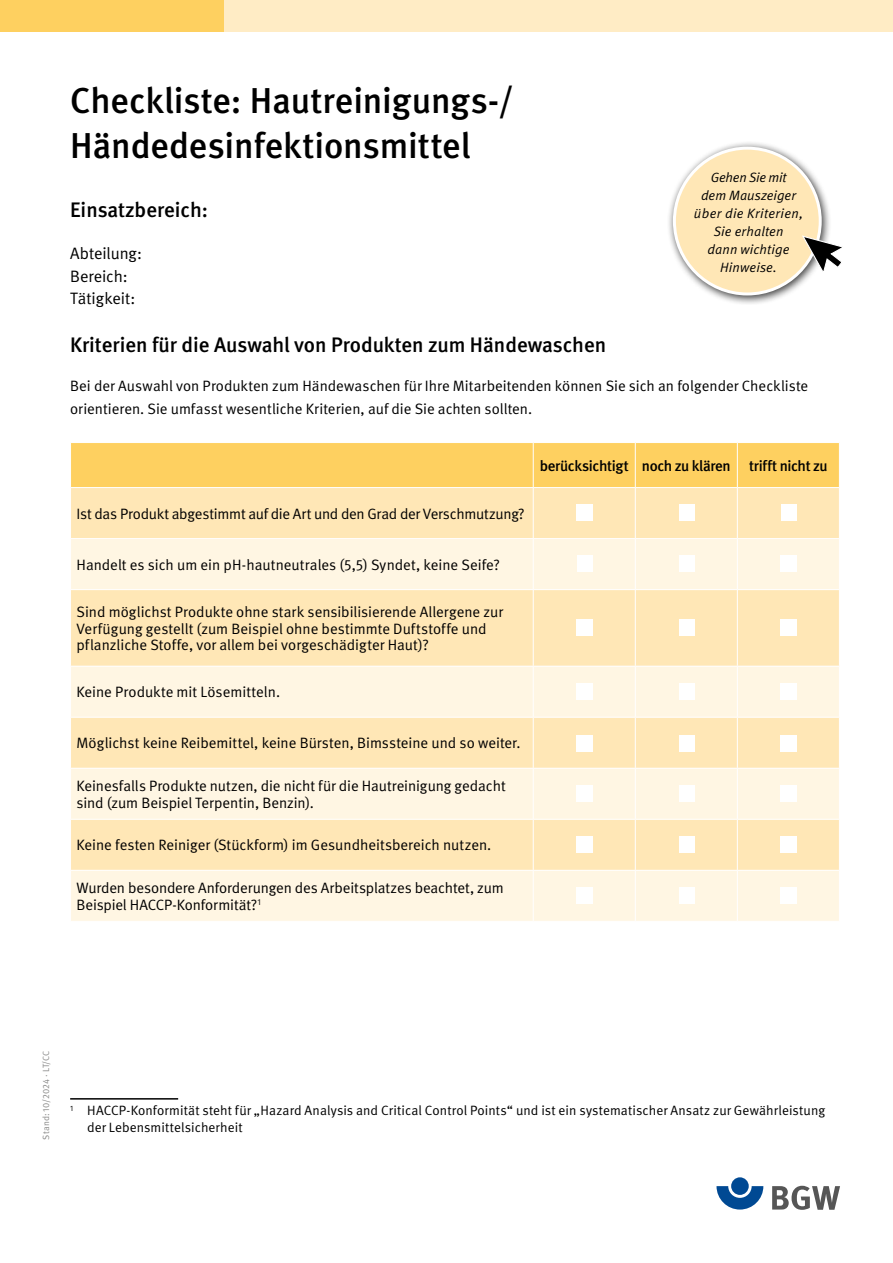
<style>
.page{position:relative;width:893px;height:1263px;background:#fff}
.page>*{position:absolute;margin:0;border:0;box-sizing:border-box;transform-origin:0 0}
.t1{font:500 36px/45px "DGUV Meta";color:#000}
.t2{font:500 21px "DGUV Meta";color:#000}
.t3{font:16.5px/22.5px "DGUV Meta";letter-spacing:-.005em;color:#000}
.t4{font:15px/16.5px "DGUV Meta";color:#000}
.t5{font:500 15px "DGUV Meta";letter-spacing:-.025em;color:#000}
.t6{font:13.5px/16.5px "DGUV Meta";letter-spacing:.005em;color:#000}
.t7{font:italic 13.5px/18px "DGUV Meta";letter-spacing:.01em;color:#000;text-align:center}
.t8{font:9px "DGUV Meta";letter-spacing:.015em;color:#878786}
</style>
<div class="page">
<div style="left:0;top:0;width:893px;height:32px;background:#ffecc5"></div>
<div style="left:0;top:0;width:223px;height:32px;background:#fed060"></div>
<svg style="left:716px;top:1186px;width:47px;height:23px"></svg>
<div style="left:731px;top:1177px;width:18px;height:18px;background:#004993;border-radius:50%"></div>
<svg style="left:772px;top:1186px;width:68px;height:24px"></svg>
<div style="left:71px;top:443px;width:768px;height:44px;background:#fed060"></div>
<div style="left:71px;top:488px;width:768px;height:50px;background:#ffe7b6"></div>
<svg style="left:71px;top:539px;width:768px;height:382px;background:#ffefce"></svg>
<hr style="left:533px;top:443px;width:1px;height:44px;background:#fff">
<hr style="left:635px;top:443px;width:1px;height:44px;background:#fff">
<hr style="left:737px;top:443px;width:1px;height:44px;background:#fff">
<hr style="left:533px;top:488px;width:1px;height:50px;background:#fff">
<hr style="left:635px;top:488px;width:1px;height:50px;background:#fff">
<hr style="left:737px;top:488px;width:1px;height:50px;background:#fff">
<hr style="left:533px;top:539px;width:1px;height:50px;background:#fff">
<hr style="left:635px;top:539px;width:1px;height:50px;background:#fff">
<hr style="left:737px;top:539px;width:1px;height:50px;background:#fff">
<hr style="left:70px;top:589px;width:463px;height:1px;background:#fff">
<hr style="left:533px;top:589px;width:102px;height:1px;background:#fff">
<hr style="left:533px;top:590px;width:1px;height:76px;background:#fff">
<hr style="left:635px;top:589px;width:102px;height:1px;background:#fff">
<hr style="left:635px;top:590px;width:1px;height:76px;background:#fff">
<hr style="left:737px;top:589px;width:103px;height:1px;background:#fff">
<hr style="left:737px;top:590px;width:1px;height:76px;background:#fff">
<hr style="left:70px;top:666px;width:463px;height:1px;background:#fff">
<hr style="left:533px;top:666px;width:102px;height:1px;background:#fff">
<hr style="left:533px;top:666px;width:1px;height:51px;background:#fff">
<hr style="left:635px;top:666px;width:102px;height:1px;background:#fff">
<hr style="left:635px;top:666px;width:1px;height:51px;background:#fff">
<hr style="left:737px;top:666px;width:103px;height:1px;background:#fff">
<hr style="left:737px;top:666px;width:1px;height:51px;background:#fff">
<hr style="left:70px;top:717px;width:463px;height:1px;background:#fff">
<hr style="left:533px;top:717px;width:102px;height:1px;background:#fff">
<hr style="left:533px;top:717px;width:1px;height:51px;background:#fff">
<hr style="left:635px;top:717px;width:102px;height:1px;background:#fff">
<hr style="left:635px;top:717px;width:1px;height:51px;background:#fff">
<hr style="left:737px;top:717px;width:103px;height:1px;background:#fff">
<hr style="left:737px;top:717px;width:1px;height:51px;background:#fff">
<hr style="left:70px;top:768px;width:463px;height:1px;background:#fff">
<hr style="left:533px;top:768px;width:102px;height:1px;background:#fff">
<hr style="left:533px;top:769px;width:1px;height:50px;background:#fff">
<hr style="left:635px;top:768px;width:102px;height:1px;background:#fff">
<hr style="left:635px;top:769px;width:1px;height:50px;background:#fff">
<hr style="left:737px;top:768px;width:103px;height:1px;background:#fff">
<hr style="left:737px;top:769px;width:1px;height:50px;background:#fff">
<hr style="left:70px;top:819px;width:463px;height:1px;background:#fff">
<hr style="left:533px;top:819px;width:102px;height:1px;background:#fff">
<hr style="left:533px;top:820px;width:1px;height:50px;background:#fff">
<hr style="left:635px;top:819px;width:102px;height:1px;background:#fff">
<hr style="left:635px;top:820px;width:1px;height:50px;background:#fff">
<hr style="left:737px;top:819px;width:103px;height:1px;background:#fff">
<hr style="left:737px;top:820px;width:1px;height:50px;background:#fff">
<hr style="left:70px;top:870px;width:463px;height:1px;background:#fff">
<hr style="left:533px;top:870px;width:102px;height:1px;background:#fff">
<hr style="left:533px;top:871px;width:1px;height:50px;background:#fff">
<hr style="left:635px;top:870px;width:102px;height:1px;background:#fff">
<hr style="left:635px;top:871px;width:1px;height:50px;background:#fff">
<hr style="left:737px;top:870px;width:103px;height:1px;background:#fff">
<hr style="left:737px;top:871px;width:1px;height:50px;background:#fff">
<hr style="left:70px;top:1098px;width:108px;height:1px;background:#000">
<div style="left:667px;top:141px;width:165px;height:164px;background:#000;opacity:.75"></div>
<div style="left:674px;top:148px;width:146px;height:146px;background:#ffe7b6;border-radius:50%"></div>
<div style="left:673px;top:147px;width:149px;height:148px;border:3px solid #fff;border-radius:50%"></div>
<svg style="left:801px;top:235px;width:41px;height:41px"></svg>
<div style="left:576px;top:504px;width:17px;height:17px;background:#fff"></div>
<div style="left:679px;top:504px;width:15px;height:17px;background:#fff"></div>
<div style="left:781px;top:504px;width:15px;height:17px;background:#fff"></div>
<div style="left:577px;top:555px;width:15px;height:17px;background:#fff"></div>
<div style="left:679px;top:555px;width:15px;height:17px;background:#fff"></div>
<div style="left:780px;top:555px;width:16px;height:17px;background:#fff"></div>
<div style="left:576px;top:619px;width:16px;height:16px;background:#fff"></div>
<div style="left:679px;top:619px;width:15px;height:16px;background:#fff"></div>
<div style="left:780px;top:619px;width:16px;height:16px;background:#fff"></div>
<div style="left:576px;top:683px;width:16px;height:16px;background:#fff"></div>
<div style="left:679px;top:683px;width:15px;height:16px;background:#fff"></div>
<div style="left:780px;top:683px;width:16px;height:16px;background:#fff"></div>
<div style="left:576px;top:735px;width:16px;height:16px;background:#fff"></div>
<div style="left:679px;top:735px;width:15px;height:16px;background:#fff"></div>
<div style="left:780px;top:735px;width:16px;height:16px;background:#fff"></div>
<div style="left:576px;top:785px;width:16px;height:16px;background:#fff"></div>
<div style="left:679px;top:785px;width:15px;height:16px;background:#fff"></div>
<div style="left:780px;top:785px;width:16px;height:16px;background:#fff"></div>
<div style="left:576px;top:836px;width:16px;height:16px;background:#fff"></div>
<div style="left:679px;top:836px;width:15px;height:16px;background:#fff"></div>
<div style="left:780px;top:836px;width:16px;height:16px;background:#fff"></div>
<div style="left:576px;top:887px;width:16px;height:16px;background:#fff"></div>
<div style="left:679px;top:887px;width:15px;height:16px;background:#fff"></div>
<div style="left:780px;top:887px;width:16px;height:16px;background:#fff"></div>
<h1 class="t1" style="left:70px;top:79px;width:445px">Checkliste: Hautreinigungs-/<br>Händedesinfektionsmittel</h1>
<p class="t7" style="left:694px;top:169px;width:111px">Gehen Sie mit<br>dem Mauszeiger über die Kriterien,<br>Sie erhalten<br>dann wichtige<br>Hinweise.</p>
<h2 class="t2" style="left:70px;top:198px;width:139px">Einsatzbereich:</h2>
<p class="t3" style="left:70px;top:243px;width:73px">Abteilung:<br>Bereich:<br>Tätigkeit:</p>
<h2 class="t2" style="left:70px;top:333px;width:538px">Kriterien für die Auswahl von Produkten zum Händewaschen</h2>
<p class="t4" style="left:70px;top:375px;width:739px;line-height:22.5px">Bei der Auswahl von Produkten zum Händewaschen für Ihre Mitarbeitenden können Sie sich an folgender Checkliste orientieren. Sie umfasst wesentliche Kriterien, auf die Sie achten sollten.</p>
<p class="t4" style="left:77px;top:506px;width:450px">Ist das Produkt abgestimmt auf die Art und den Grad der Verschmutzung?</p>
<p class="t4" style="left:77px;top:557px;width:425px">Handelt es sich um ein pH-hautneutrales (5,5) Syndet, keine Seife?</p>
<p class="t4" style="left:77px;top:604px;width:428px">Sind möglichst Produkte ohne stark sensibilisierende Allergene zur<br>Verfügung gestellt (zum Beispiel ohne bestimmte Duftstoffe und pflanzliche Stoffe, vor allem bei vorgeschädigter Haut)?</p>
<p class="t4" style="left:77px;top:684px;width:205px">Keine Produkte mit Lösemitteln.</p>
<p class="t4" style="left:77px;top:735px;width:446px">Möglichst keine Reibemittel, keine Bürsten, Bimssteine und so weiter.</p>
<p class="t4" style="left:77px;top:778px;width:431px">Keinesfalls Produkte nutzen, die nicht für die Hautreinigung gedacht sind (zum Beispiel Terpentin, Benzin).</p>
<p class="t4" style="left:77px;top:837px;width:416px">Keine festen Reiniger (Stückform) im Gesundheitsbereich nutzen.</p>
<p class="t4" style="left:77px;top:880px;width:429px">Wurden besondere Anforderungen des Arbeitsplatzes beachtet, zum<br>Beispiel HACCP-Konformität?<sup>1</sup></p>
<p class="t5" style="left:540px;top:457px;width:289px">berücksichtigt noch zu klären trifft nicht zu</p>
<p class="t8" style="left:41px;top:1140px;width:91px;rotate:-90deg">Stand: 10/2024 · LT/CC</p>
<p class="t6" style="left:87px;top:1103px;width:739px;text-indent:-17px"><sup>1</sup> HACCP-Konformität steht für „Hazard Analysis and Critical Control Points“ und ist ein systematischer Ansatz zur Gewährleistung der Lebensmittelsicherheit</p>
</div>
